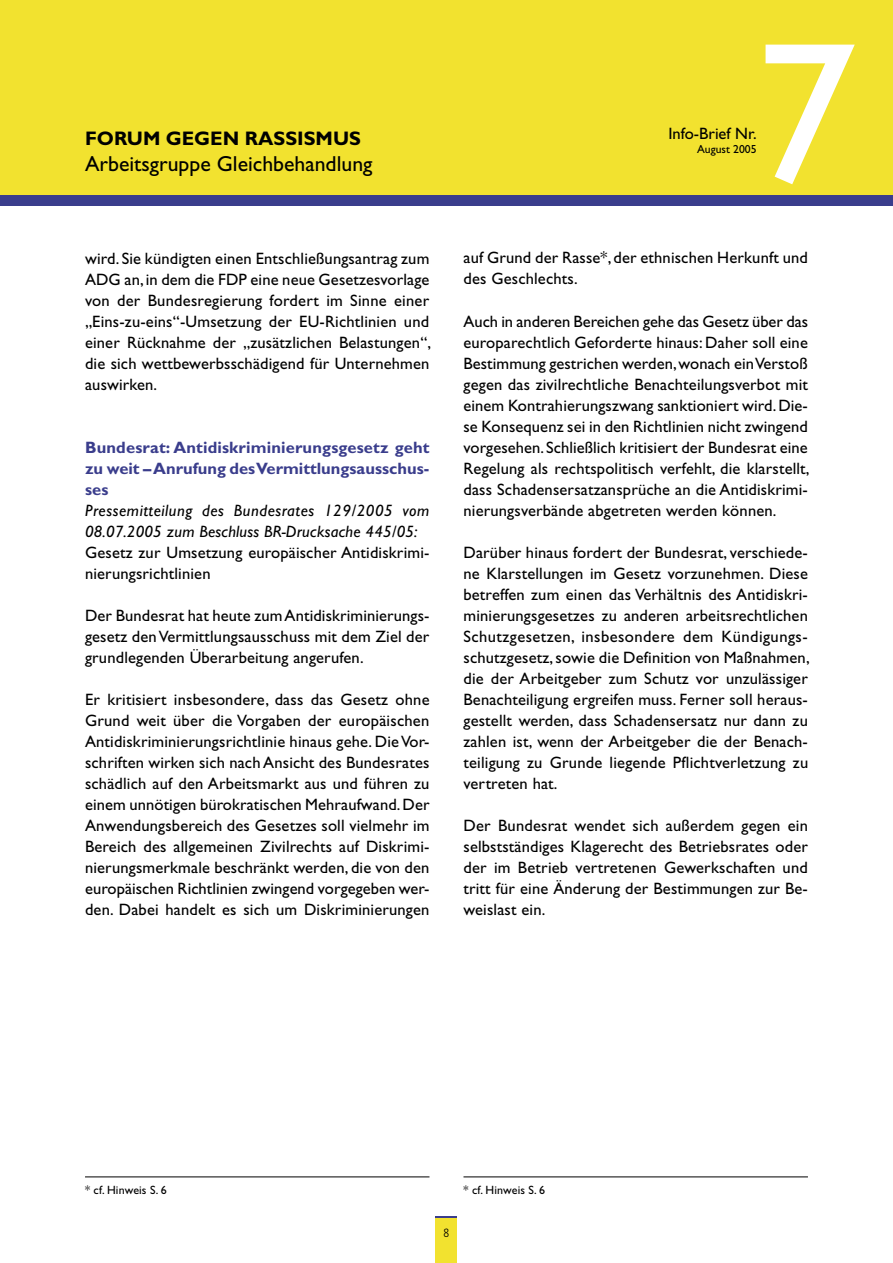
<style>
.page{position:relative;width:893px;height:1263px;background:#fff}
.page>*{position:absolute;margin:0;border:0;box-sizing:border-box;transform-origin:0 0}
.t1{font:202.2px "Gill Sans";color:#fff}
.t2{font:21.75px "Gill Sans";color:#000}
.t3{font:700 19.65px "Gill Sans";color:#000}
.t4{font:16.5px/21px "Gill Sans";letter-spacing:.01em;color:#000;text-align:justify}
.t5{font:italic 16.5px/21px "Gill Sans";letter-spacing:.035em;color:#000}
.t6{font:700 16.5px/21px "Gill Sans";color:#3a3d8c;text-align:justify}
.t7{font:12px "Gill Sans";letter-spacing:.01em;color:#000}
.t8{font:300 condensed 12px "Frutiger";color:#000}
.t9{font:11.7px "Gill Sans";color:#000}
</style>
<div class="page">
<div style="left:0;top:0;width:893px;height:200px;background:#f2e22f"></div>
<div style="left:0;top:196px;width:893px;height:10px;background:#3a3d8c"></div>
<div style="left:436px;top:1216px;width:21px;height:47px;background:#f2e22f"></div>
<hr style="left:436px;top:1216px;width:21px;height:2px;background:#3a3d8c">
<hr style="left:85px;top:1177px;width:344px;height:1px;background:#000">
<hr style="left:463px;top:1177px;width:345px;height:1px;background:#000">
<p class="t3" style="left:85px;top:127px;width:277px">FORUM GEGEN RASSISMUS</p>
<h2 class="t2" style="left:85px;top:151px;width:289px">Arbeitsgruppe Gleichbehandlung</h2>
<p class="t4" style="left:85px;top:248px;width:348px">wird. Sie kündigten einen Entschließungsantrag zum ADG an, in dem die FDP eine neue Gesetzesvorlage von der Bundesregierung fordert im Sinne einer „Eins-zu-eins“-Umsetzung der EU-Richtlinien und einer Rücknahme der „zusätzlichen Belastungen“, die sich wettbewerbsschädigend für Unternehmen auswirken.</p>
<p class="t6" style="left:85px;top:437px;width:346px">Bundesrat: Antidiskriminierungsgesetz geht zu weit – Anrufung des Vermittlungsausschus&shy;ses</p>
<p class="t5" style="left:85px;top:500px;width:346px">Pressemitteilung des Bundesrates 129/2005 vom<br>08.07.2005 zum Beschluss BR-Drucksache 445/05:</p>
<p class="t4" style="left:85px;top:542px;width:346px">Gesetz zur Umsetzung europäischer Antidiskrimi&shy;nierungsrichtlinien</p>
<p class="t4" style="left:85px;top:605px;width:346px">Der Bundesrat hat heute zum Antidiskriminierungs&shy;gesetz den Vermittlungsausschuss mit dem Ziel der grundlegenden Überarbeitung angerufen.</p>
<p class="t4" style="left:85px;top:689px;width:346px">Er kritisiert insbesondere, dass das Gesetz ohne Grund weit über die Vorgaben der europäischen Antidiskriminierungsrichtlinie hinaus gehe. Die Vor&shy;schriften wirken sich nach Ansicht des Bundesrates schädlich auf den Arbeitsmarkt aus und führen zu einem unnötigen bürokratischen Mehraufwand. Der Anwendungsbereich des Gesetzes soll vielmehr im Bereich des allgemeinen Zivilrechts auf Diskrimi&shy;nierungsmerkmale beschränkt werden, die von den europäischen Richtlinien zwingend vorgegeben wer&shy;den. Dabei handelt es sich um Diskriminierungen</p>
<p class="t4" style="left:668px;top:123px;width:90px">Info-Brief Nr.</p>
<p class="t9" style="left:697px;top:142px;width:61px">August 2005</p>
<h1 class="t1" style="left:756px;top:-2px;width:103px">7</h1>
<p class="t4" style="left:463px;top:247px;width:346px">auf Grund der Rasse*, der ethnischen Herkunft und des Geschlechts.</p>
<p class="t4" style="left:463px;top:311px;width:348px">Auch in anderen Bereichen gehe das Gesetz über das europarechtlich Geforderte hinaus: Daher soll eine Bestimmung gestrichen werden, wonach ein Verstoß gegen das zivilrechtliche Benachteilungsverbot mit einem Kontrahierungszwang sanktioniert wird. Die&shy;se Konsequenz sei in den Richtlinien nicht zwingend vorgesehen. Schließlich kritisiert der Bundesrat eine Regelung als rechtspolitisch verfehlt, die klarstellt, dass Schadensersatzansprüche an die Antidiskrimi&shy;nierungsverbände abgetreten werden können.</p>
<p class="t4" style="left:463px;top:542px;width:348px">Darüber hinaus fordert der Bundesrat, verschiede&shy;ne Klarstellungen im Gesetz vorzunehmen. Diese betreffen zum einen das Verhältnis des Antidiskri&shy;minierungsgesetzes zu anderen arbeitsrechtlichen Schutzgesetzen, insbesondere dem Kündigungs&shy;schutzgesetz, sowie die Definition von Maßnahmen, die der Arbeitgeber zum Schutz vor unzulässiger Benachteiligung ergreifen muss. Ferner soll heraus&shy;gestellt werden, dass Schadensersatz nur dann zu zahlen ist, wenn der Arbeitgeber die der Benach&shy;teiligung zu Grunde liegende Pflichtverletzung zu vertreten hat.</p>
<p class="t4" style="left:463px;top:815px;width:346px">Der Bundesrat wendet sich außerdem gegen ein selbstständiges Klagerecht des Betriebsrates oder der im Betrieb vertretenen Gewerkschaften und tritt für eine Änderung der Bestimmungen zur Be&shy;weislast ein.</p>
<p class="t7" style="left:85px;top:1183px;width:83px">* cf. Hinweis S. 6</p>
<p class="t7" style="left:463px;top:1183px;width:83px">* cf. Hinweis S. 6</p>
<p class="t8" style="left:444px;top:1226px;width:7px">8</p>
</div>
